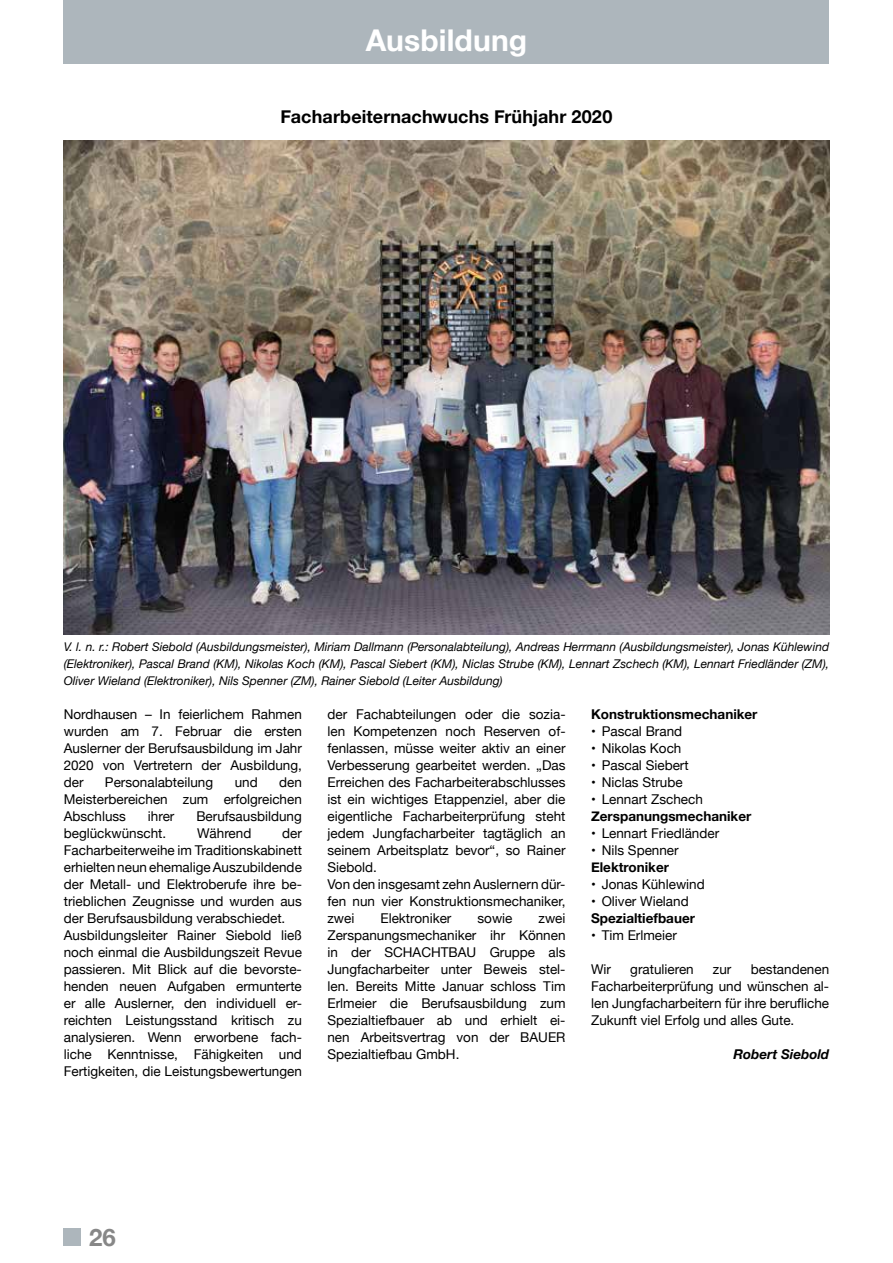
<style>
.page{position:relative;width:893px;height:1263px;background:#fff}
.page>*{position:absolute;margin:0;border:0;box-sizing:border-box;transform-origin:0 0}
.t1{font:700 30px "Helvetica Neue";letter-spacing:.005em;color:#fff}
.t2{font:700 24px "Helvetica Neue";color:#878787}
.t3{font:700 18px "Helvetica Neue";letter-spacing:.005em;color:#000}
.t4{font:13.5px/17px "Helvetica Neue";color:#000;text-align:justify}
.t5{font:700 13.5px "Helvetica Neue";color:#000}
.t6{font:italic 700 13.5px "Helvetica Neue";color:#000}
.t7{font:italic 12px/17px "Helvetica Neue";color:#000;text-align:justify}
</style>
<div class="page">
<img style="left:64px;top:140px;width:765px;height:494px">
<div style="left:64px;top:1229px;width:17px;height:17px;background:#adb6bc"></div>
<div style="left:64px;top:0;width:765px;height:64px;background:#adb6bc"></div>
<h1 class="t1" style="left:366px;top:16px;width:163px">Ausbildung</h1>
<h3 class="t3" style="left:281px;top:103px;width:333px">Facharbeiternachwuchs Frühjahr 2020</h3>
<p class="t7" style="left:64px;top:639px;width:767px">V. l. n. r.: Robert Siebold (Ausbildungsmeister), Miriam Dallmann (Personalabteilung), Andreas Herrmann (Ausbildungsmeister), Jonas Kühlewind (Elektroniker), Pascal Brand (KM), Nikolas Koch (KM), Pascal Siebert (KM), Niclas Strube (KM), Lennart Zschech (KM), Lennart Friedländer (ZM), Oliver Wieland (Elektroniker), Nils Spenner (ZM), Rainer Siebold (Leiter Ausbildung)</p>
<p class="t4" style="left:64px;top:706px;width:240px">Nordhausen – In feierlichem Rahmen wurden am 7. Februar die ersten Auslerner der Berufsausbildung im Jahr 2020 von Vertretern der Ausbildung, der</p>
<p class="t4" style="left:64px;top:774px;width:240px;text-indent:215px">den Meisterbereichen zum erfolgreichen Abschluss</p>
<p class="t4" style="left:105px;top:774px;width:110px">Personalabteilung</p>
<p class="t4" style="left:235px;top:774px;width:25px">und</p>
<p class="t4" style="left:148px;top:808px;width:28px">ihrer</p>
<p class="t4" style="left:196px;top:808px;width:107px">Berufsausbildung</p>
<p class="t4" style="left:64px;top:825px;width:104px">beglückwünscht.</p>
<p class="t4" style="left:197px;top:825px;width:56px">Während</p>
<p class="t4" style="left:64px;top:825px;width:240px;text-align:left;text-indent:218px">der Facharbeiterweihe im Traditionskabinett erhielten neun ehemalige Auszubildende der Metall- und Elektroberufe ihre be&shy;trieblichen Zeugnisse und wurden aus der Berufsausbildung verabschiedet.<br>Ausbildungsleiter Rainer Siebold ließ noch einmal die Ausbildungszeit Revue passieren. Mit Blick auf die bevorste&shy;henden neuen Aufgaben ermunterte er alle Auslerner, den individuell er&shy;reichten Leistungsstand kritisch zu analysieren. Wenn erworbene fach&shy;liche Kenntnisse, Fähigkeiten und Fertigkeiten, die Leistungsbewertungen</p>
<p class="t4" style="left:327px;top:706px;width:240px;text-align:left">der Fachabteilungen oder die sozia&shy;len Kompetenzen noch Reserven of&shy;fenlassen, müsse weiter aktiv an einer Verbesserung gearbeitet werden. „Das Erreichen des Facharbeiterabschlusses ist ein wichtiges Etappenziel, aber die eigentliche Facharbeiterprüfung steht jedem Jungfacharbeiter tagtäglich an seinem Arbeitsplatz bevor“, so Rainer Siebold.<br>Von den insgesamt zehn Auslernern dür&shy;fen nun vier Konstruktionsmechaniker, zwei</p>
<p class="t4" style="left:327px;top:910px;width:240px;text-indent:211px">zwei Zerspanungsmechaniker ihr Können in der SCHACHTBAU Gruppe als Jungfacharbeiter unter Beweis stel&shy;len. Bereits Mitte Januar schloss Tim Erlmeier die Berufsausbildung zum Spezialtiefbauer ab und erhielt ei&shy;nen Arbeitsvertrag von der BAUER Spezialtiefbau GmbH.</p>
<p class="t4" style="left:380px;top:910px;width:73px">Elektroniker</p>
<p class="t4" style="left:478px;top:910px;width:36px">sowie</p>
<p class="t5" style="left:591px;top:703px;width:168px">Konstruktionsmechaniker</p>
<p class="t4" style="left:591px;top:723px;width:93px">• Pascal Brand</p>
<p class="t4" style="left:591px;top:740px;width:92px">• Nikolas Koch</p>
<p class="t4" style="left:591px;top:757px;width:99px">• Pascal Siebert</p>
<p class="t4" style="left:591px;top:774px;width:93px">• Niclas Strube</p>
<p class="t4" style="left:591px;top:791px;width:113px">• Lennart Zschech</p>
<p class="t5" style="left:591px;top:805px;width:162px">Zerspanungsmechaniker</p>
<p class="t4" style="left:591px;top:825px;width:130px">• Lennart Friedländer</p>
<p class="t4" style="left:591px;top:842px;width:89px">• Nils Spenner</p>
<p class="t5" style="left:591px;top:856px;width:79px">Elektroniker</p>
<p class="t4" style="left:591px;top:876px;width:115px">• Jonas Kühlewind</p>
<p class="t4" style="left:591px;top:893px;width:99px">• Oliver Wieland</p>
<p class="t5" style="left:591px;top:907px;width:105px">Spezialtiefbauer</p>
<p class="t4" style="left:591px;top:927px;width:87px">• Tim Erlmeier</p>
<p class="t4" style="left:591px;top:961px;width:21px">Wir</p>
<p class="t4" style="left:630px;top:961px;width:65px">gratulieren</p>
<p class="t4" style="left:713px;top:961px;width:20px">zur</p>
<p class="t4" style="left:591px;top:961px;width:240px;text-indent:160px">bestandenen Facharbeiterprüfung und wünschen al&shy;len Jungfacharbeitern für ihre berufliche Zukunft viel Erfolg und alles Gute.</p>
<p class="t6" style="left:733px;top:1043px;width:97px">Robert Siebold</p>
<h2 class="t2" style="left:89px;top:1218px;width:28px">26</h2>
</div>
